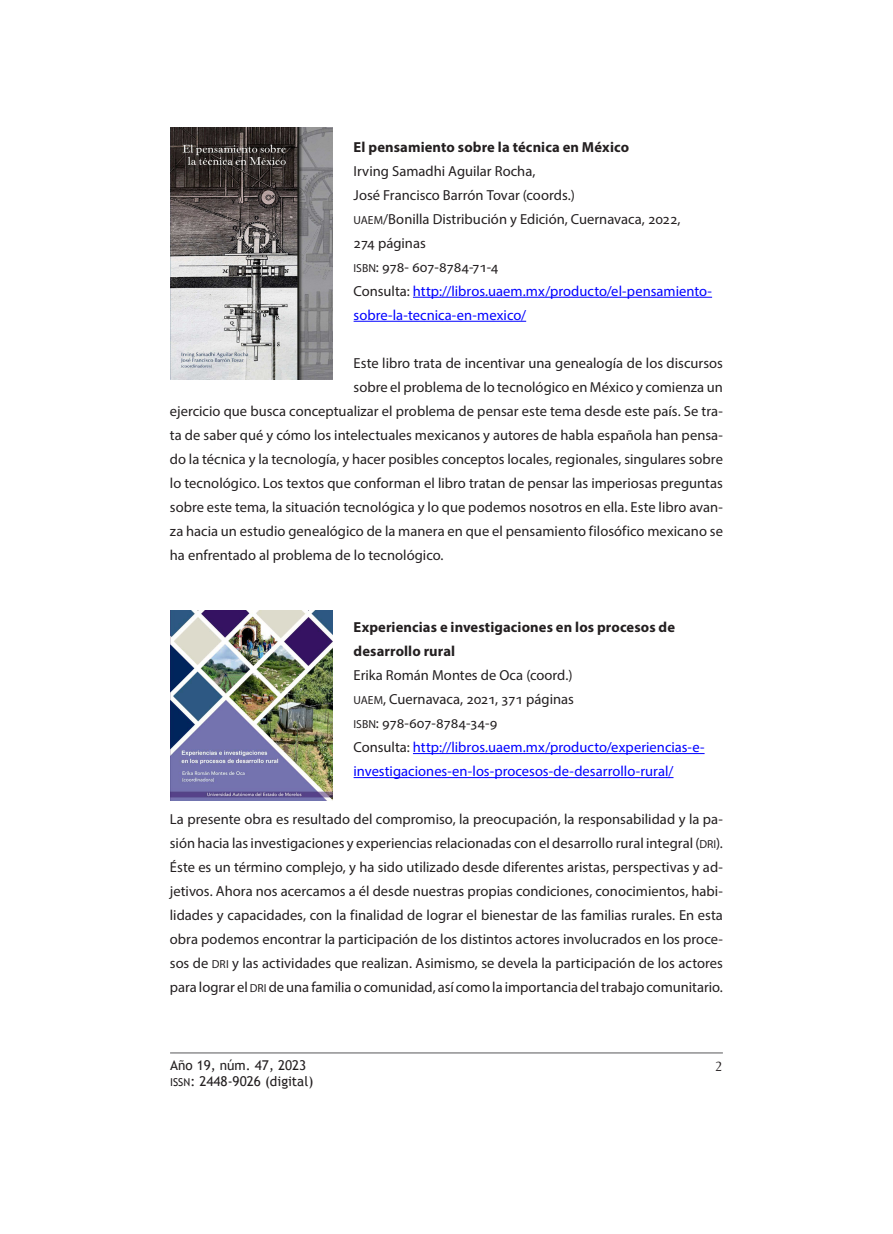
<style>
.page{position:relative;width:893px;height:1234px;background:#fff}
.page>*{position:absolute;margin:0;border:0;box-sizing:border-box;transform-origin:0 0}
.txt_primero{font:14.55px/24px "Myriad Pro";color:#231f20;text-align:justify}
.txt_primero-2{font:14.55px/24px "Myriad Pro";color:#00f}
.subtítulo{font:700 14.55px/24px "Myriad Pro";letter-spacing:.005em;color:#231f20}
.txt_primero-3{font:14.55px "Myriad Pro";letter-spacing:-.025em;color:#231f20}
.txt_primero-4{font:14.55px "Myriad Pro";letter-spacing:-.03em;color:#231f20}
.t1{font:14.25px "Baker Signet BT";color:#231f20}
.t2{font:13.5px "Trebuchet MS";color:#231f20}
.s1{font-family:"Myriad Pro Regular SC800";font-size:11.7px}
.s2{color:#231f20}
.s3{font-family:"Trebuchet MS SC800";font-size:10.8px}
</style>
<div class="page">
<hr style="left:170px;top:1052px;width:553px;height:1px;background:#57585a">
<hr style="left:413px;top:753px;width:292px;height:1px;background:#00f">
<hr style="left:354px;top:777px;width:319px;height:1px;background:#00f">
<hr style="left:413px;top:297px;width:299px;height:1px;background:#00f">
<hr style="left:354px;top:321px;width:172px;height:1px;background:#00f">
<img style="left:170px;top:128px;width:162px;height:251px">
<img style="left:170px;top:610px;width:162px;height:190px">
<p class="subtítulo" style="left:354px;top:134px;width:277px">El pensamiento sobre la técnica en México</p>
<p class="txt_primero" style="left:354px;top:158px;width:183px">Irving Samadhi Aguilar Rocha,</p>
<p class="txt_primero" style="left:354px;top:182px;width:223px">José Francisco Barrón Tovar (coords.)</p>
<p class="txt_primero" style="left:354px;top:206px;width:328px"><span class="s1">UAEM</span>/Bonilla Distribución y Edición, Cuernavaca, 2022,</p>
<p class="txt_primero" style="left:354px;top:230px;width:74px">274 páginas</p>
<p class="txt_primero-4" style="left:354px;top:258px;width:147px"><span class="s1">ISBN</span>: 978- 607-8784-71-4</p>
<p class="txt_primero-2" style="left:354px;top:278px;width:360px"><span class="s2">Consulta:</span> http://libros.uaem.mx/producto/el-pensamiento&shy;sobre-la-tecnica-en-mexico/</p>
<p class="txt_primero" style="left:354px;top:350px;width:371px">Este libro trata de incentivar una genealogía de los discursos</p>
<p class="txt_primero" style="left:354px;top:374px;width:371px">sobre el problema de lo tecnológico en México y comienza un</p>
<p class="txt_primero" style="left:170px;top:398px;width:554px">ejercicio que busca conceptualizar el problema de pensar este tema desde este país. Se tra-</p>
<p class="txt_primero" style="left:170px;top:422px;width:554px">ta de saber qué y cómo los intelectuales mexicanos y autores de habla española han pensa-</p>
<p class="txt_primero" style="left:170px;top:446px;width:555px">do la técnica y la tecnología, y hacer posibles conceptos locales, regionales, singulares sobre</p>
<p class="txt_primero" style="left:170px;top:470px;width:554px">lo tecnológico. Los textos que conforman el libro tratan de pensar las imperiosas preguntas</p>
<p class="txt_primero" style="left:170px;top:494px;width:554px">sobre este tema, la situación tecnológica y lo que podemos nosotros en ella. Este libro avan-</p>
<p class="txt_primero" style="left:170px;top:518px;width:555px">za hacia un estudio genealógico de la manera en que el pensamiento filosófico mexicano se</p>
<p class="txt_primero" style="left:170px;top:542px;width:275px">ha enfrentado al problema de lo tecnológico.</p>
<p class="subtítulo" style="left:354px;top:614px;width:323px">Experiencias e investigaciones en los procesos de desarrollo rural</p>
<p class="txt_primero" style="left:354px;top:662px;width:220px">Erika Román Montes de Oca (coord.)</p>
<p class="txt_primero" style="left:354px;top:686px;width:222px"><span class="s1">UAEM</span>, Cuernavaca, 2021, 371 páginas</p>
<p class="txt_primero-3" style="left:354px;top:714px;width:146px"><span class="s1">ISBN</span>: 978-607-8784-34-9</p>
<p class="txt_primero-2" style="left:354px;top:734px;width:352px"><span class="s2">Consulta:</span> http://libros.uaem.mx/producto/experiencias-e&shy;investigaciones-en-los-procesos-de-desarrollo-rural/</p>
<p class="txt_primero" style="left:170px;top:806px;width:555px">La presente obra es resultado del compromiso, la preocupación, la responsabilidad y la pa&shy;sión hacia las investigaciones y experiencias relacionadas con el desarrollo rural integral (<span class="s1">DRI</span>).<br>Éste es un término complejo, y ha sido utilizado desde diferentes aristas, perspectivas y ad&shy;jetivos. Ahora nos acercamos a él desde nuestras propias condiciones, conocimientos, habi&shy;lidades y capacidades, con la finalidad de lograr el bienestar de las familias rurales. En esta obra podemos encontrar la participación de los distintos actores involucrados en los proce&shy;sos de <span class="s1">DRI</span> y las actividades que realizan. Asimismo, se devela la participación de los actores para lograr el <span class="s1">DRI</span> de una familia o comunidad, así como la importancia del trabajo comunitario.</p>
<p class="t2" style="left:170px;top:1056px;width:138px">Año 19, núm. 47, 2023</p>
<p class="t1" style="left:715px;top:1057px;width:9px">2</p>
<p class="t2" style="left:170px;top:1072px;width:145px"><span class="s3">ISSN</span>: 2448-9026 (digital)</p>
</div>
